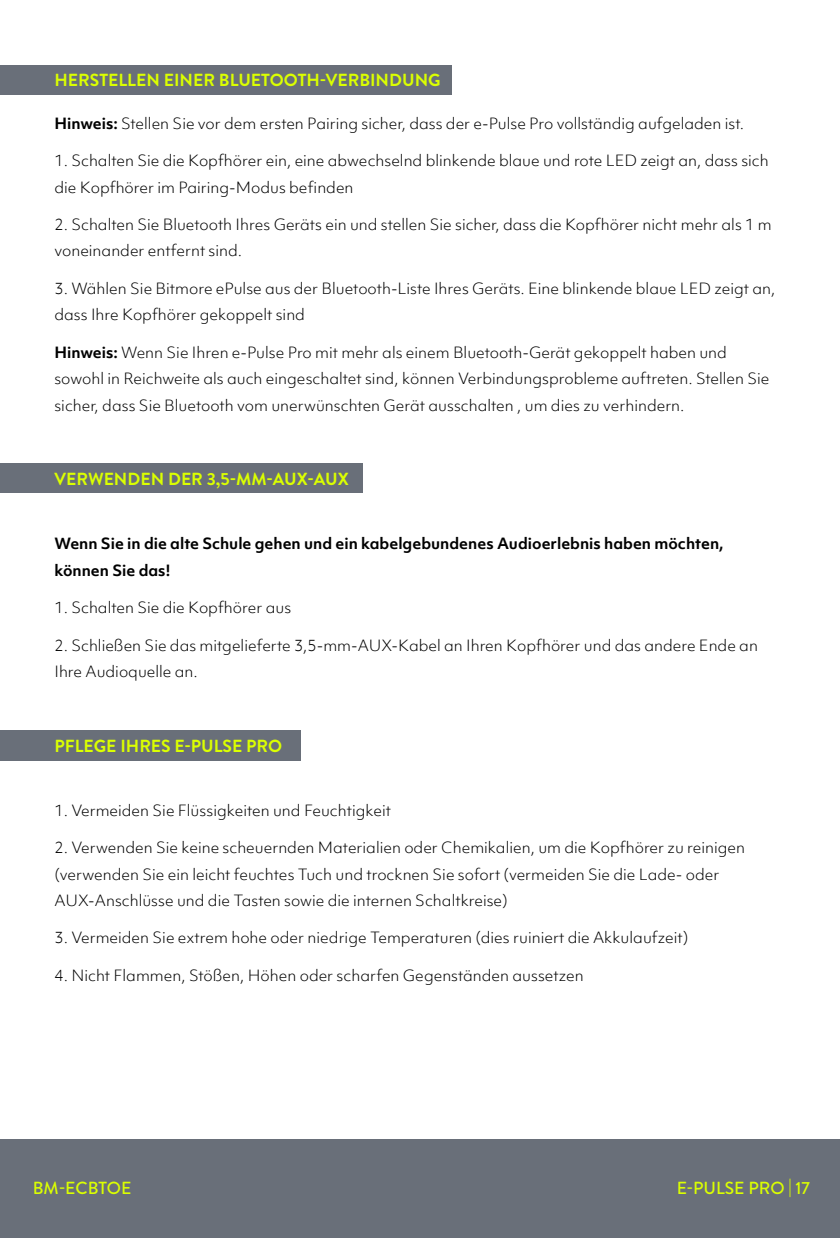
<style>
.page{position:relative;width:840px;height:1238px;background:#fff}
.page>*{position:absolute;margin:0;border:0;box-sizing:border-box;transform-origin:0 0}
.t1{font:700 17.5px "Brandon Grotesque";color:#dbff01}
.t2{font:500 17.5px "Brandon Grotesque";color:#dbff01}
.t3{font:300 14.88px/26.8px "Objektiv Mk 1";color:#000}
.t4{font:700 14.88px/26.8px "Objektiv Mk 1";color:#000}
.s1{font-weight:700}
</style>
<div class="page">
<div style="left:0;top:729px;width:301px;height:31px;background:#696f79"></div>
<div style="left:0;top:463px;width:363px;height:30px;background:#696f79"></div>
<div style="left:0;top:65px;width:451px;height:30px;background:#696f79"></div>
<div style="left:0;top:1139px;width:840px;height:98px;background:#696f79"></div>
<p class="t1" style="left:54px;top:68px;width:388px">HERSTELLEN EINER BLUETOOTH-VERBINDUNG</p>
<p class="t3" style="left:54px;top:109px;width:691px"><span class="s1">Hinweis:</span> Stellen Sie vor dem ersten Pairing sicher, dass der e-Pulse Pro vollständig aufgeladen ist.</p>
<p class="t3" style="left:54px;top:147px;width:716px">1. Schalten Sie die Kopfhörer ein, eine abwechselnd blinkende blaue und rote LED zeigt an, dass sich die Kopfhörer im Pairing-Modus befinden</p>
<p class="t3" style="left:54px;top:211px;width:719px">2. Schalten Sie Bluetooth Ihres Geräts ein und stellen Sie sicher, dass die Kopfhörer nicht mehr als 1 m voneinander entfernt sind.</p>
<p class="t3" style="left:54px;top:274px;width:723px">3. Wählen Sie Bitmore ePulse aus der Bluetooth-Liste Ihres Geräts. Eine blinkende blaue LED zeigt an, dass Ihre Kopfhörer gekoppelt sind</p>
<p class="t3" style="left:54px;top:338px;width:717px"><span class="s1">Hinweis:</span> Wenn Sie Ihren e-Pulse Pro mit mehr als einem Bluetooth-Gerät gekoppelt haben und sowohl in Reichweite als auch eingeschaltet sind, können Verbindungsprobleme auftreten. Stellen Sie sicher, dass Sie Bluetooth vom unerwünschten Gerät ausschalten , um dies zu verhindern.</p>
<p class="t1" style="left:54px;top:467px;width:296px">VERWENDEN DER 3,5-MM-AUX-AUX</p>
<p class="t4" style="left:54px;top:530px;width:671px">Wenn Sie in die alte Schule gehen und ein kabelgebundenes Audioerlebnis haben möchten, können Sie das!</p>
<p class="t3" style="left:54px;top:594px;width:238px">1. Schalten Sie die Kopfhörer aus</p>
<p class="t3" style="left:54px;top:631px;width:705px">2. Schließen Sie das mitgelieferte 3,5-mm-AUX-Kabel an Ihren Kopfhörer und das andere Ende an<br>Ihre Audioquelle an.</p>
<p class="t1" style="left:54px;top:733px;width:229px">PFLEGE IHRES E-PULSE PRO</p>
<p class="t3" style="left:54px;top:796px;width:338px">1. Vermeiden Sie Flüssigkeiten und Feuchtigkeit</p>
<p class="t3" style="left:54px;top:833px;width:692px">2. Verwenden Sie keine scheuernden Materialien oder Chemikalien, um die Kopfhörer zu reinigen (verwenden Sie ein leicht feuchtes Tuch und trocknen Sie sofort (vermeiden Sie die Lade- oder<br>AUX-Anschlüsse und die Tasten sowie die internen Schaltkreise)</p>
<p class="t3" style="left:54px;top:924px;width:635px">3. Vermeiden Sie extrem hohe oder niedrige Temperaturen (dies ruiniert die Akkulaufzeit)</p>
<p class="t3" style="left:54px;top:961px;width:531px">4. Nicht Flammen, Stößen, Höhen oder scharfen Gegenständen aussetzen</p>
<p class="t2" style="left:33px;top:1175px;width:100px">BM-ECBTOE</p>
<p class="t2" style="left:677px;top:1175px;width:135px">E-PULSE PRO | 17</p>
</div>
